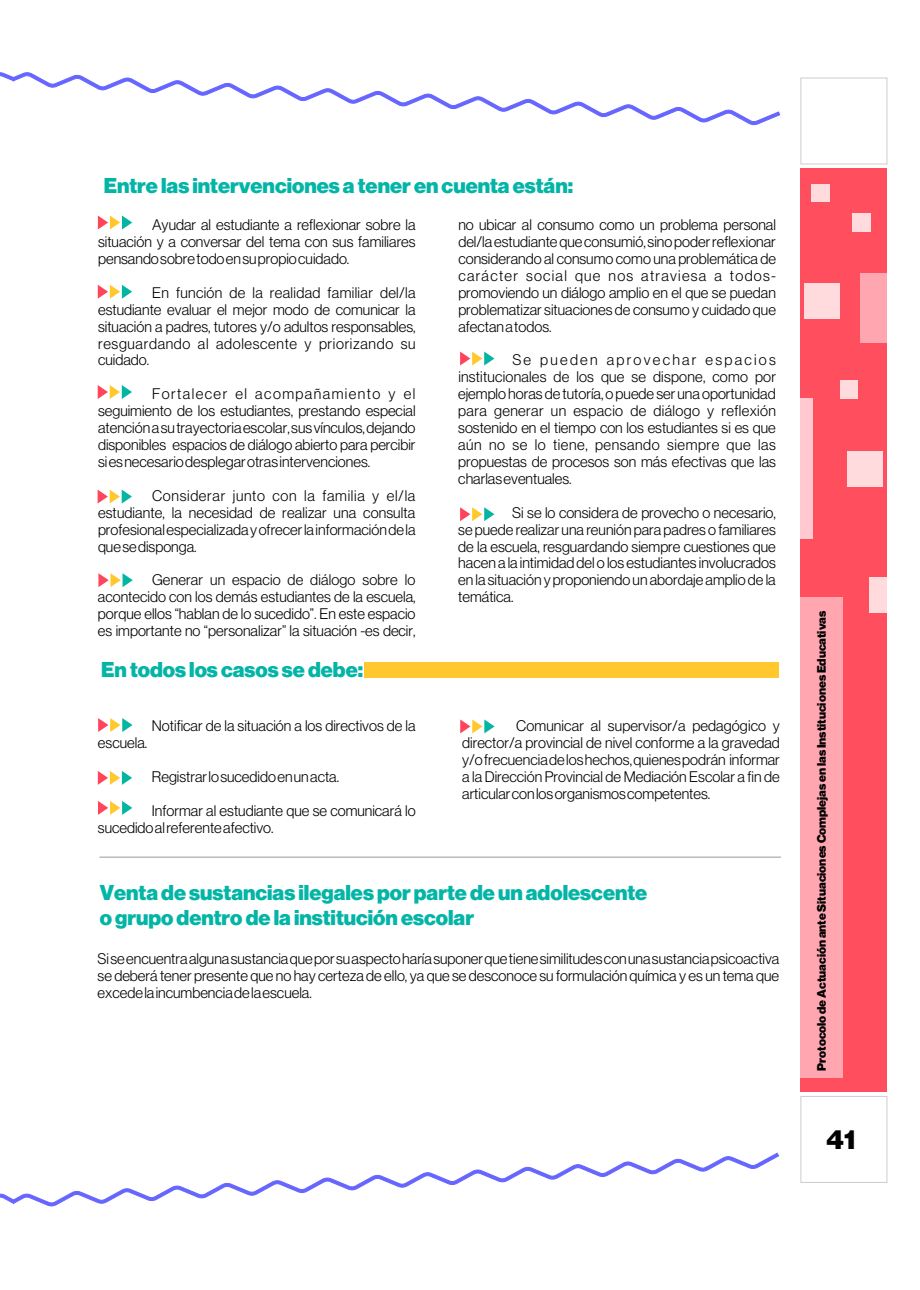
<style>
.page{position:relative;width:920px;height:1290px;background:#fff}
.page>*{position:absolute;margin:0;border:0;box-sizing:border-box;transform-origin:0 0}
.t1{font:900 27px "Neue Haas Display";color:#000}
.t2{font:900 21px/25.2px "Neue Haas Display";color:#03b5a6}
.t3{font:300 15px/17px "Neue Haas Display";color:#000}
.t4{font:300 15px/17px "Neue Haas Display";letter-spacing:.045em;color:#000}
.t5{font:300 15px "Neue Haas Display";letter-spacing:.025em;color:#000}
.t6{font:300 15px "Neue Haas Display";letter-spacing:.035em;color:#000}
.t7{font:300 15px "Neue Haas Display";letter-spacing:.02em;color:#000}
.t8{font:300 15px "Neue Haas Display";letter-spacing:.095em;color:#000}
.t9{font:900 12px "Neue Haas Display";color:#000}
</style>
<div class="page">
<svg style="left:0;top:72px;width:781px;height:53px"></svg>
<svg style="left:0;top:1152px;width:779px;height:55px"></svg>
<div style="left:801px;top:169px;width:86px;height:923px;background:#ff4f5e"></div>
<div style="left:800px;top:78px;width:87px;height:86px;background:#fff;border:1px solid #ccc"></div>
<div style="left:800px;top:1096px;width:87px;height:87px;background:#fff;border:1px solid #ccc"></div>
<div style="left:860px;top:273px;width:27px;height:70px;background:#ffa6b0"></div>
<div style="left:801px;top:597px;width:41px;height:480px;background:#ffa6b0"></div>
<div style="left:801px;top:398px;width:12px;height:141px;background:#ffc9cf"></div>
<div style="left:804px;top:284px;width:35px;height:35px;background:#ffdbde"></div>
<div style="left:812px;top:184px;width:17px;height:18px;background:#ffdbde"></div>
<div style="left:852px;top:214px;width:18px;height:17px;background:#ffdbde"></div>
<div style="left:840px;top:381px;width:18px;height:17px;background:#ffdbde"></div>
<div style="left:847px;top:451px;width:35px;height:35px;background:#ffdbde"></div>
<div style="left:869px;top:577px;width:18px;height:35px;background:#ffdbde"></div>
<svg style="left:98px;top:216px;width:34px;height:13px"></svg>
<svg style="left:98px;top:285px;width:34px;height:14px"></svg>
<svg style="left:98px;top:385px;width:34px;height:14px"></svg>
<svg style="left:98px;top:490px;width:34px;height:14px"></svg>
<svg style="left:98px;top:573px;width:35px;height:14px"></svg>
<svg style="left:98px;top:718px;width:35px;height:14px"></svg>
<svg style="left:98px;top:801px;width:34px;height:14px"></svg>
<svg style="left:98px;top:771px;width:34px;height:14px"></svg>
<svg style="left:460px;top:719px;width:35px;height:14px"></svg>
<svg style="left:460px;top:507px;width:34px;height:14px"></svg>
<svg style="left:460px;top:352px;width:34px;height:13px"></svg>
<div style="left:365px;top:662px;width:414px;height:16px;background:#ffc92e"></div>
<hr style="left:99px;top:857px;width:682px;height:1px;background:#999">
<h2 class="t2" style="left:104px;top:174px;width:471px">Entre las intervenciones a tener en cuenta están:</h2>
<p class="t3" style="left:152px;top:217px;width:265px">Ayudar al estudiante a reflexionar sobre la</p>
<p class="t3" style="left:458px;top:217px;width:319px">no ubicar al consumo como un problema personal</p>
<p class="t3" style="left:98px;top:234px;width:319px">situación y a conversar del tema con sus familiares</p>
<p class="t3" style="left:458px;top:234px;width:319px">del/la estudiante que consumió, sino poder reflexionar</p>
<p class="t3" style="left:98px;top:251px;width:253px">pensando sobre todo en su propio cuidado.</p>
<p class="t3" style="left:458px;top:251px;width:319px">considerando al consumo como una problemática de carácter social que nos atraviesa a todos-</p>
<p class="t7" style="left:152px;top:285px;width:265px">En función de la realidad familiar del/la</p>
<p class="t3" style="left:458px;top:284px;width:319px">promoviendo un diálogo amplio en el que se puedan</p>
<p class="t3" style="left:98px;top:301px;width:319px">estudiante evaluar el mejor modo de comunicar la</p>
<p class="t3" style="left:458px;top:301px;width:319px">problematizar situaciones de consumo y cuidado que</p>
<p class="t3" style="left:98px;top:318px;width:319px">situación a padres, tutores y/o adultos responsables,</p>
<p class="t3" style="left:458px;top:318px;width:95px">afectan a todos.</p>
<p class="t4" style="left:98px;top:335px;width:319px">resguardando al adolescente y priorizando su cuidado.</p>
<p class="t3" style="left:458px;top:352px;width:319px;text-align:right">Se pueden aprovechar espacios institucionales de los que se dispone, como por</p>
<p class="t8" style="left:152px;top:387px;width:265px">Fortalecer el acompañamiento y el</p>
<p class="t3" style="left:458px;top:386px;width:319px">ejemplo horas de tutoría, o puede ser una oportunidad</p>
<p class="t3" style="left:98px;top:403px;width:319px">seguimiento de los estudiantes, prestando especial</p>
<p class="t5" style="left:458px;top:404px;width:319px">para generar un espacio de diálogo y reflexión</p>
<p class="t3" style="left:98px;top:420px;width:319px">atención a su trayectoria escolar, sus vínculos, dejando</p>
<p class="t3" style="left:458px;top:420px;width:319px">sostenido en el tiempo con los estudiantes si es que</p>
<p class="t3" style="left:98px;top:437px;width:319px">disponibles espacios de diálogo abierto para percibir</p>
<p class="t6" style="left:458px;top:438px;width:319px">aún no se lo tiene, pensando siempre que las</p>
<p class="t3" style="left:98px;top:454px;width:274px">si es necesario desplegar otras intervenciones.</p>
<p class="t3" style="left:458px;top:454px;width:319px">propuestas de procesos son más efectivas que las charlas eventuales.</p>
<p class="t3" style="left:98px;top:487px;width:319px;text-align:right">Considerar junto con la familia y el/la estudiante, la necesidad de realizar una consulta</p>
<p class="t3" style="left:512px;top:504px;width:265px">Si se lo considera de provecho o necesario,</p>
<p class="t3" style="left:98px;top:521px;width:319px">profesional especializada y ofrecer la información de la</p>
<p class="t3" style="left:458px;top:521px;width:319px">se puede realizar una reunión para padres o familiares</p>
<p class="t3" style="left:98px;top:538px;width:100px">que se disponga.</p>
<p class="t3" style="left:458px;top:538px;width:319px">de la escuela, resguardando siempre cuestiones que hacen a la intimidad del o los estudiantes involucrados</p>
<p class="t3" style="left:152px;top:572px;width:265px">Generar un espacio de diálogo sobre lo</p>
<p class="t3" style="left:458px;top:572px;width:319px">en la situación y proponiendo un abordaje amplio de la</p>
<p class="t3" style="left:98px;top:589px;width:319px">acontecido con los demás estudiantes de la escuela,</p>
<p class="t3" style="left:458px;top:589px;width:57px">temática.</p>
<p class="t3" style="left:98px;top:606px;width:319px">porque ellos “hablan de lo sucedido”. En este espacio es importante no “personalizar” la situación -es decir,</p>
<p class="t9" style="left:816px;top:1071px;width:462px;rotate:-90deg">Protocolo de Actuación ante Situaciones Complejas en las Instituciones Educativas</p>
<h2 class="t2" style="left:101px;top:658px;width:264px">En todos los casos se debe:</h2>
<p class="t3" style="left:152px;top:718px;width:265px">Notificar de la situación a los directivos de la</p>
<p class="t3" style="left:516px;top:718px;width:265px">Comunicar al supervisor/a pedagógico y</p>
<p class="t3" style="left:98px;top:735px;width:51px">escuela.</p>
<p class="t3" style="left:462px;top:735px;width:319px">director/a provincial de nivel conforme a la gravedad y/o frecuencia de los hechos, quienes podrán informar</p>
<p class="t3" style="left:152px;top:768px;width:189px">Registrar lo sucedido en un acta.</p>
<p class="t3" style="left:462px;top:768px;width:319px">a la Dirección Provincial de Mediación Escolar a fin de articular con los organismos competentes.</p>
<p class="t3" style="left:98px;top:802px;width:319px;text-indent:54px">Informar al estudiante que se comunicará lo sucedido al referente afectivo.</p>
<h2 class="t2" style="left:100px;top:881px;width:549px">Venta de sustancias ilegales por parte de un adolescente o grupo dentro de la institución escolar</h2>
<p class="t3" style="left:98px;top:951px;width:683px;text-align:justify">Si se encuentra alguna sustancia que por su aspecto haría suponer que tiene similitudes con una sustancia psicoactiva se deberá tener presente que no hay certeza de ello, ya que se desconoce su formulación química y es un tema que excede la incumbencia de la escuela.</p>
<h1 class="t1" style="left:827px;top:1126px;width:30px">41</h1>
</div>
